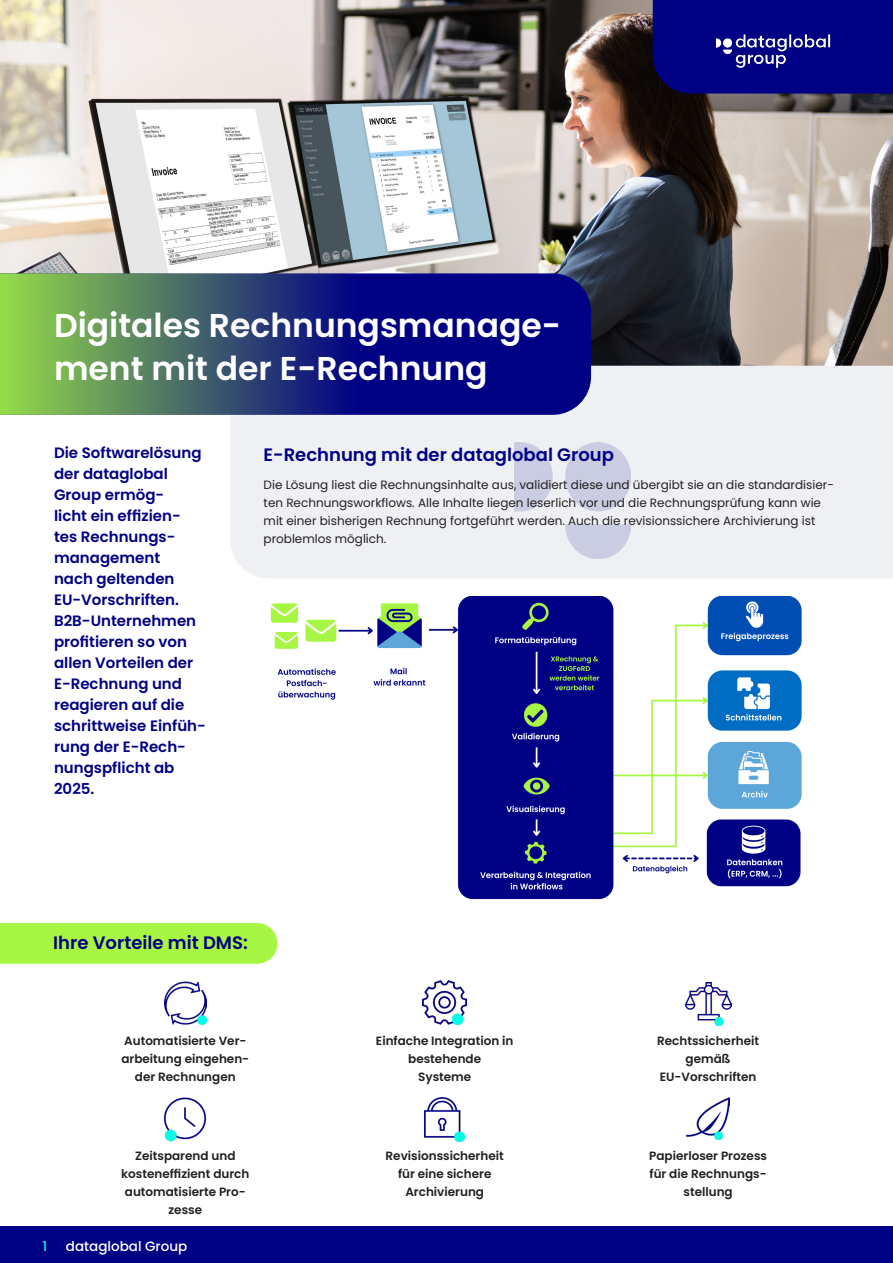
<style>
.page{position:relative;width:893px;height:1263px;background:#fff}
.page>*{position:absolute;margin:0;border:0;box-sizing:border-box;transform-origin:0 0}
.t1{font:600 33px/43.5px "Poppins";color:#fff}
.t2{font:600 18px "Poppins";color:#000085}
.t3{font:600 15px/21px "Poppins";color:#000085}
.t4{font:500 13.5px "Poppins";color:#fff}
.t5{font:500 13.5px "Poppins";color:#00ffe6}
.t6{font:600 12px/18px "Poppins";color:#231f20;text-align:center}
.t7{font:12px/18px "Poppins";color:#231f20}
</style>
<div class="page">
<img style="left:0;top:0;width:893px;height:366px">
<img style="left:270px;top:597px;width:532px;height:303px">
<div style="left:230px;top:366px;width:663px;height:212px;background:#eef0f3"></div>
<svg style="left:0;top:273px;width:646px;height:142px;background:#334772"></svg>
<div style="left:653px;top:0;width:240px;height:94px;background:#000085"></div>
<img style="left:515px;top:442px;width:116px;height:116px">
<div style="left:0;top:1227px;width:893px;height:36px;background:#000085"></div>
<img style="left:704px;top:22px;width:138px;height:47px">
<div style="left:0;top:923px;width:277px;height:41px;background:#a7f643"></div>
<img style="left:163px;top:1097px;width:44px;height:44px">
<img style="left:685px;top:982px;width:46px;height:43px">
<img style="left:423px;top:981px;width:44px;height:44px">
<img style="left:425px;top:1097px;width:39px;height:44px">
<img style="left:165px;top:982px;width:41px;height:42px">
<img style="left:687px;top:1097px;width:42px;height:43px">
<p class="t1" style="left:54px;top:304px;width:509px">Digitales Rechnungsmanage&shy;ment mit der E-Rechnung</p>
<p class="t3" style="left:54px;top:442px;width:153px">Die Softwarelösung der dataglobal<br>Group ermög-<br>licht ein effizien&shy;tes Rechnungs&shy;management<br>nach geltenden<br>EU-Vorschriften.<br>B2B-Unternehmen profitieren so von allen Vorteilen der<br>E-Rechnung und reagieren auf die schrittweise Einfüh&shy;rung der E-Rech&shy;nungspflicht ab<br>2025.</p>
<p class="t2" style="left:264px;top:444px;width:352px">E-Rechnung mit der dataglobal Group</p>
<p class="t7" style="left:264px;top:476px;width:572px">Die Lösung liest die Rechnungsinhalte aus, validiert diese und übergibt sie an die standardisier&shy;ten Rechnungsworkflows. Alle Inhalte liegen leserlich vor und die Rechnungsprüfung kann wie mit einer bisherigen Rechnung fortgeführt werden. Auch die revisionssichere Archivierung ist problemlos möglich.</p>
<p class="t2" style="left:53px;top:932px;width:196px">Ihre Vorteile mit DMS:</p>
<p class="t6" style="left:121px;top:1032px;width:129px">Automatisierte Ver&shy;arbeitung eingehen&shy;der Rechnungen</p>
<p class="t6" style="left:376px;top:1032px;width:139px">Einfache Integration in bestehende</p>
<p class="t6" style="left:418px;top:1068px;width:55px">Systeme</p>
<p class="t6" style="left:121px;top:1146px;width:130px">Zeitsparend und kosteneffizient durch automatisierte Pro&shy;zesse</p>
<p class="t6" style="left:386px;top:1146px;width:120px">Revisionssicherheit</p>
<p class="t6" style="left:398px;top:1164px;width:95px">für eine sichere</p>
<p class="t6" style="left:405px;top:1182px;width:80px">Archivierung</p>
<p class="t5" style="left:43px;top:1238px;width:6px">1</p>
<p class="t4" style="left:66px;top:1238px;width:123px">dataglobal Group</p>
<p class="t6" style="left:657px;top:1032px;width:104px">Rechtssicherheit</p>
<p class="t6" style="left:686px;top:1050px;width:46px">gemäß</p>
<p class="t6" style="left:660px;top:1068px;width:98px">EU-Vorschriften</p>
<p class="t6" style="left:649px;top:1146px;width:119px">Papierloser Prozess</p>
<p class="t6" style="left:649px;top:1164px;width:119px">für die Rechnungs&shy;stellung</p>
</div>
